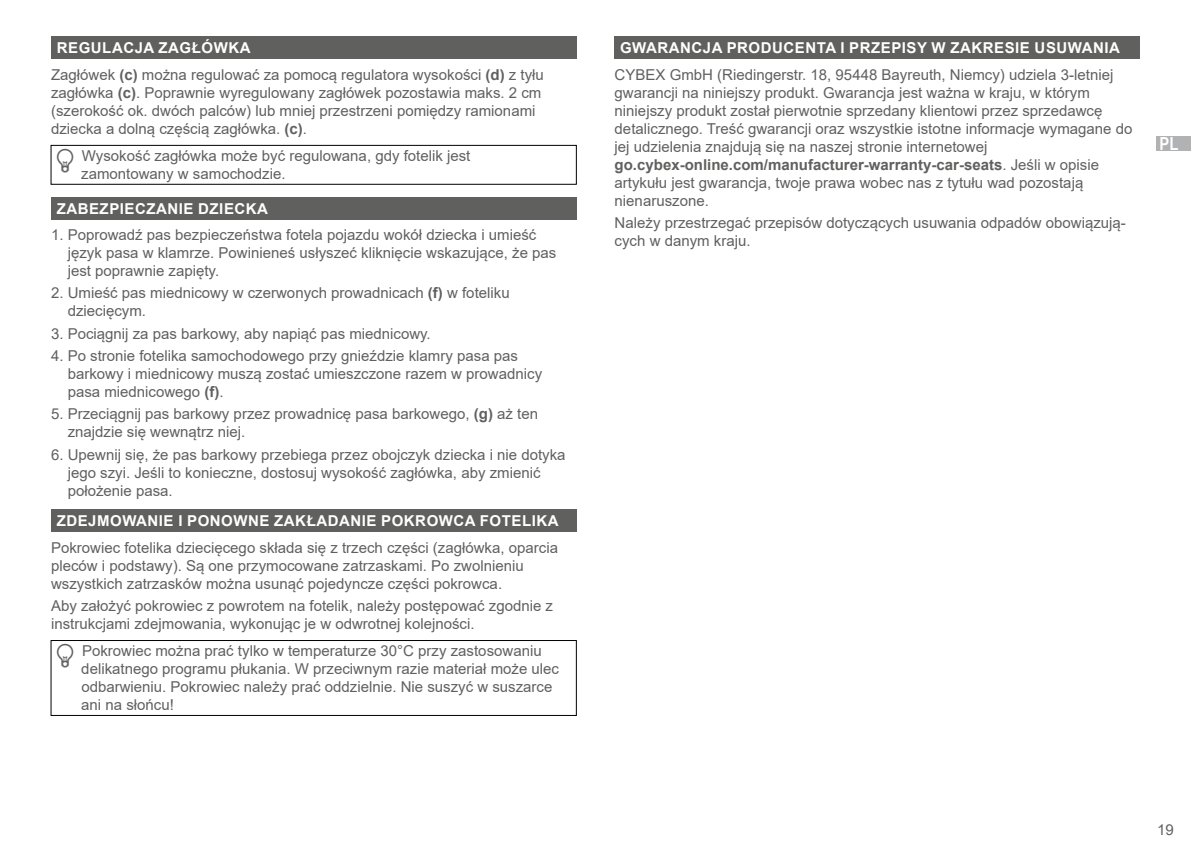
<style>
.page{position:relative;width:1191px;height:851px;background:#fff}
.page>*{position:absolute;margin:0;border:0;box-sizing:border-box;transform-origin:0 0}
.t1{font:700 18px "Arial Narrow";color:#fff}
.t2{font:15px/18px "Arial";color:#60605f}
.t3{font:700 15px "Arial";letter-spacing:.035em;color:#fff}
.s1{font-weight:700;color:#fff}
.s2{font-weight:700}
</style>
<div class="page">
<div style="left:51px;top:37px;width:525px;height:22px;background:#60605f"></div>
<div style="left:51px;top:145px;width:526px;height:40px;border:1px solid #000"></div>
<div style="left:51px;top:197px;width:525px;height:22px;background:#60605f"></div>
<div style="left:51px;top:509px;width:525px;height:23px;background:#60605f"></div>
<div style="left:51px;top:640px;width:526px;height:75px;border:1px solid #000"></div>
<div style="left:614px;top:37px;width:526px;height:22px;background:#60605f"></div>
<div style="left:1157px;top:136px;width:34px;height:15px;background:#b1b2b3"></div>
<p class="t2" style="left:51px;top:35px;width:494px;line-height:26.4px;text-indent:6px"><span class="s1">REGULACJA ZAGŁÓWKA<br></span>Zagłówek <span class="s2">(c)</span> można regulować za pomocą regulatora wysokości <span class="s2">(d)</span> z tyłu</p>
<p class="t2" style="left:51px;top:84px;width:492px">zagłówka <span class="s2">(c)</span>. Poprawnie wyregulowany zagłówek pozostawia maks. 2 cm (szerokość ok. dwóch palców) lub mniej przestrzeni pomiędzy ramionami dziecka a dolną częścią zagłówka. <span class="s2">(c)</span>.</p>
<p class="t2" style="left:81px;top:146px;width:391px">Wysokość zagłówka może być regulowana, gdy fotelik jest zamontowany w samochodzie.</p>
<p class="t3" style="left:57px;top:198px;width:213px">ZABEZPIECZANIE DZIECKA</p>
<p class="t2" style="left:68px;top:226px;width:490px;text-indent:-17px">1. Poprowadź pas bezpieczeństwa fotela pojazdu wokół dziecka i umieść język pasa w klamrze. Powinieneś usłyszeć kliknięcie wskazujące, że pas jest poprawnie zapięty.</p>
<p class="t2" style="left:68px;top:284px;width:443px;text-indent:-17px">2. Umieść pas miednicowy w czerwonych prowadnicach <span class="s2">(f)</span> w foteliku dziecięcym.</p>
<p class="t2" style="left:51px;top:324px;width:381px">3. Pociągnij za pas barkowy, aby napiąć pas miednicowy.</p>
<p class="t2" style="left:68px;top:346px;width:476px;text-indent:-17px">4. Po stronie fotelika samochodowego przy gnieździe klamry pasa pas barkowy i miednicowy muszą zostać umieszczone razem w prowadnicy pasa miednicowego <span class="s2">(f)</span>.</p>
<p class="t2" style="left:68px;top:405px;width:472px;text-indent:-17px">5. Przeciągnij pas barkowy przez prowadnicę pasa barkowego, <span class="s2">(g)</span> aż ten znajdzie się wewnątrz niej.</p>
<p class="t2" style="left:68px;top:445px;width:499px;text-indent:-17px">6. Upewnij się, że pas barkowy przebiega przez obojczyk dziecka i nie dotyka jego szyi. Jeśli to konieczne, dostosuj wysokość zagłówka, aby zmienić położenie pasa.</p>
<p class="t3" style="left:57px;top:510px;width:503px">ZDEJMOWANIE I PONOWNE ZAKŁADANIE POKROWCA FOTELIKA</p>
<p class="t2" style="left:51px;top:538px;width:508px">Pokrowiec fotelika dziecięcego składa się z trzech części (zagłówka, oparcia pleców i podstawy). Są one przymocowane zatrzaskami. Po zwolnieniu wszystkich zatrzasków można usunąć pojedyncze części pokrowca.</p>
<p class="t2" style="left:51px;top:596px;width:503px">Aby założyć pokrowiec z powrotem na fotelik, należy postępować zgodnie z instrukcjami zdejmowania, wykonując je w odwrotnej kolejności.</p>
<p class="t2" style="left:81px;top:641px;width:479px">Pokrowiec można prać tylko w temperaturze 30°C przy zastosowaniu delikatnego programu płukania. W przeciwnym razie materiał może ulec odbarwieniu. Pokrowiec należy prać oddzielnie. Nie suszyć w suszarce ani na słońcu!</p>
<p class="t3" style="left:620px;top:38px;width:501px">GWARANCJA PRODUCENTA I PRZEPISY W ZAKRESIE USUWANIA</p>
<p class="t2" style="left:614px;top:66px;width:519px">CYBEX GmbH (Riedingerstr. 18, 95448 Bayreuth, Niemcy) udziela 3-letniej gwarancji na niniejszy produkt. Gwarancja jest ważna w kraju, w którym niniejszy produkt został pierwotnie sprzedany klientowi przez sprzedawcę detalicznego. Treść gwarancji oraz wszystkie istotne informacje wymagane do jej udzielenia znajdują się na naszej stronie internetowej <span class="s2">go.cybex-online.com/manufacturer-warranty-car-seats</span>. Jeśli w opisie artykułu jest gwarancja, twoje prawa wobec nas z tytułu wad pozostają nienaruszone.</p>
<p class="t2" style="left:614px;top:214px;width:513px">Należy przestrzegać przepisów dotyczących usuwania odpadów obowiązują&shy;cych w danym kraju.</p>
<p class="t1" style="left:1159px;top:130px;width:21px">PL</p>
<p class="t2" style="left:1157px;top:820px;width:18px">19</p>
</div>
